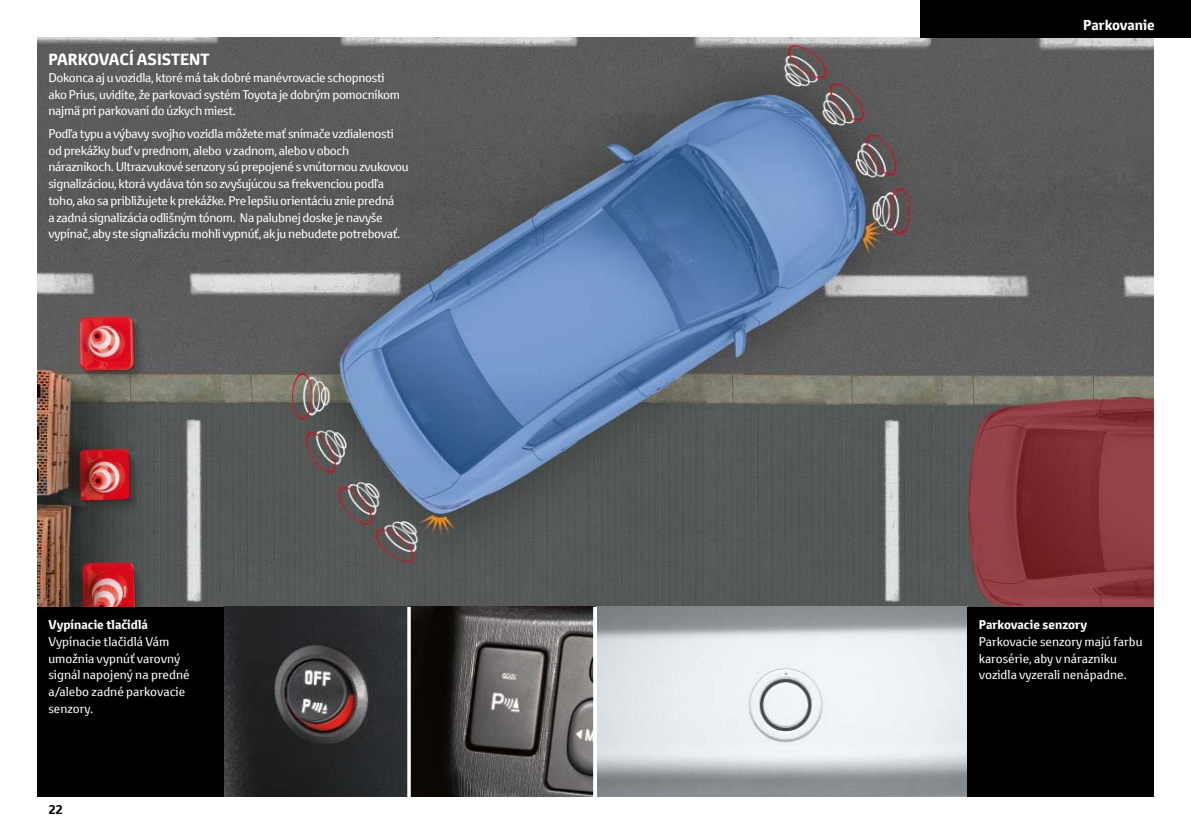
<style>
.page{position:relative;width:1191px;height:834px;background:#fff}
.page>*{position:absolute;margin:0;border:0;box-sizing:border-box;transform-origin:0 0}
.t1{font:700 15.75px "Toyota Text";color:#fff}
.t2{font:700 14px "Toyota Text";color:#fff}
.t3{font:12.25px/16.8px "Toyota Text";letter-spacing:-.025em;color:#fff}
.t4{font:12.25px/16.8px "Toyota Text";color:#fff}
.t5{font:700 12.25px "Toyota Text";color:#fff}
.t6{font:700 12.25px "Toyota Text";color:#000}
</style>
<div class="page">
<img style="left:37px;top:37px;width:1116px;height:759px">
<img style="left:224px;top:606px;width:743px;height:190px">
<div style="left:967px;top:606px;width:186px;height:190px;background:#000"></div>
<div style="left:37px;top:606px;width:186px;height:190px;background:#000"></div>
<svg style="left:407px;top:606px;width:4px;height:191px"></svg>
<svg style="left:593px;top:606px;width:4px;height:191px"></svg>
<div style="left:920px;top:0;width:271px;height:37px;background:#000"></div>
<p class="t1" style="left:48px;top:49px;width:162px">PARKOVACÍ ASISTENT</p>
<p class="t3" style="left:48px;top:69px;width:353px">Dokonca aj u vozidla, ktoré má tak dobré manévrovacie schopnosti ako Prius, uvidíte, že parkovací systém Toyota je dobrým pomocníkom najmä pri parkovaní do úzkych miest.</p>
<p class="t3" style="left:48px;top:125px;width:362px">Podľa typu a výbavy svojho vozidla môžete mať snímače vzdialenosti od prekážky buď v prednom, alebo v zadnom, alebo v oboch nárazníkoch. Ultrazvukové senzory sú prepojené s vnútornou zvukovou signalizáciou, ktorá vydáva tón so zvyšujúcou sa frekvenciou podľa toho, ako sa približujete k prekážke. Pre lepšiu orientáciu znie predná<br>a zadná signalizácia odlišným tónom. Na palubnej doske je navyše vypínač, aby ste signalizáciu mohli vypnúť, ak ju nebudete potrebovať.</p>
<p class="t5" style="left:48px;top:616px;width:101px">Vypínacie tlačidlá</p>
<p class="t4" style="left:48px;top:633px;width:143px">Vypínacie tlačidlá Vám umožnia vypnúť varovný signál napojený na predné a/alebo zadné parkovacie senzory.</p>
<p class="t6" style="left:48px;top:800px;width:16px">22</p>
<p class="t2" style="left:1083px;top:15px;width:73px">Parkovanie</p>
<p class="t5" style="left:978px;top:616px;width:110px">Parkovacie senzory</p>
<p class="t4" style="left:978px;top:633px;width:165px">Parkovacie senzory majú farbu karosérie, aby v nárazníku vozidla vyzerali nenápadne.</p>
</div>
